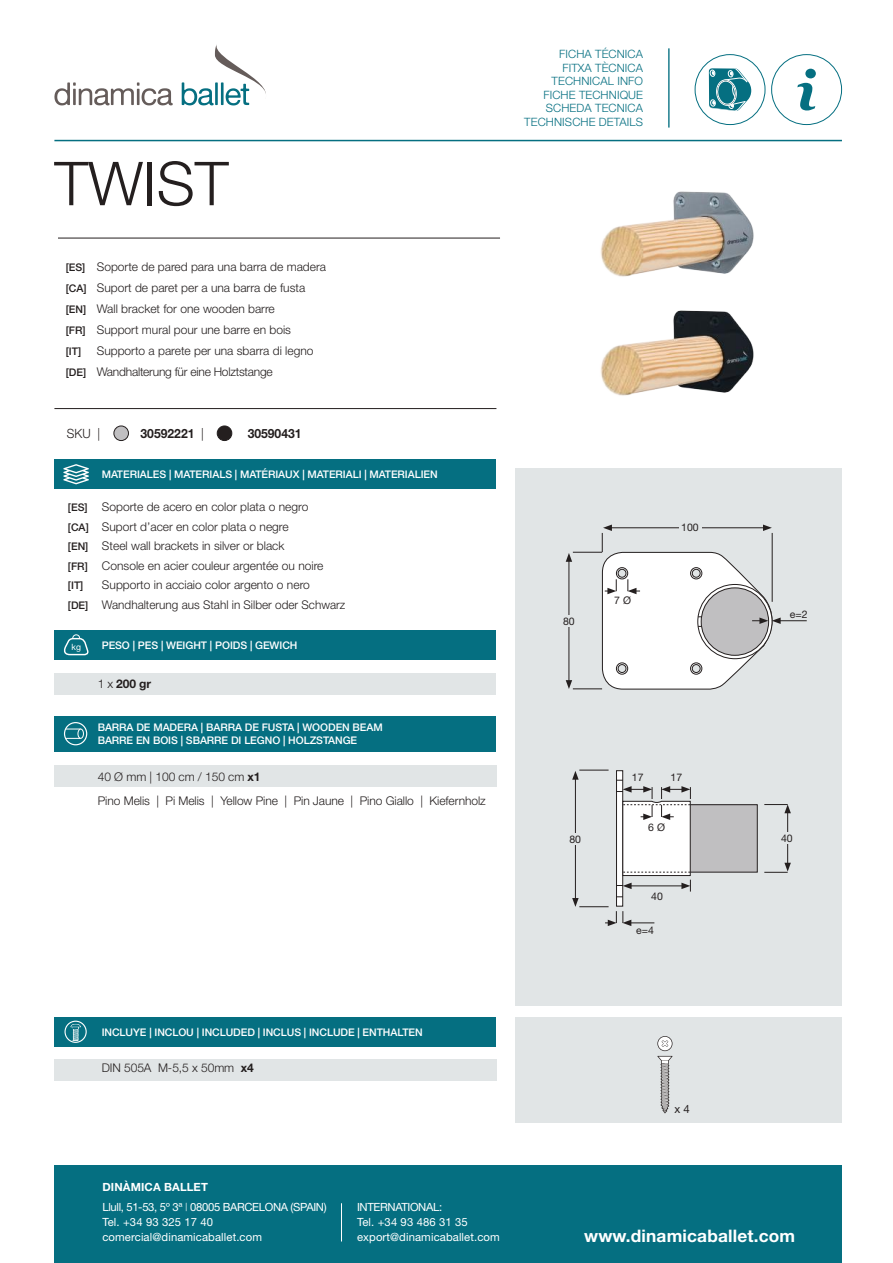
<style>
.page{position:relative;width:893px;height:1263px;background:#fff}
.page>*{position:absolute;margin:0;border:0;box-sizing:border-box;transform-origin:0 0}
.t1{font:300 60.6px "Helvetica Neue LT Std";color:#241f1f}
.t2{font:700 17.25px "Helvetica Neue LT Std";letter-spacing:.01em;color:#fff}
.t3{font:700 12.75px "Helvetica Neue LT Std";color:#241f1f;scale:.95 1}
.t4{font:300 12.75px "Helvetica Neue LT Std";color:#241f1f;scale:.95 1}
.t5{font:300 12px/19.5px "Helvetica Neue LT Std";color:#241f1f}
.t6{font:300 12px/21px "Helvetica Neue LT Std";letter-spacing:-.02em;color:#241f1f}
.t7{font:700 12px "Helvetica Neue LT Std";color:#241f1f}
.t8{font:300 11.55px/13.5px "Helvetica Neue LT Std";letter-spacing:.01em;color:#056f81;text-align:right}
.t9{font:11.4px "Helvetica Neue LT Std";color:#241f1f}
.t10{font:11.25px/15.1px "Helvetica Neue LT Std";letter-spacing:.01em;color:#fff}
.t11{font:11.25px/20.1px "Helvetica Neue LT Std";letter-spacing:-.03em;color:#fff}
.t12{font:500 10.5px/13.5px "Helvetica Neue LT Std";letter-spacing:-.005em;color:#fff}
.t13{font:10.5px "Helvetica Neue LT Std";letter-spacing:.01em;color:#241f1f}
.t14{font:500 10.5px "Helvetica Neue LT Std";color:#241f1f}
.t15{font:8.7px "Helvetica Neue LT Std";color:#fff}
.s1{font-weight:500;font-size:10.5px}
.s2{font-weight:300}
.s3{font-weight:700}
.s4{font-weight:300;font-stretch:condensed}
</style>
<div class="page">
<div style="left:515px;top:468px;width:327px;height:537px;background:#e1e5e6"></div>
<div style="left:54px;top:673px;width:442px;height:21px;background:#e1e5e6"></div>
<div style="left:515px;top:1017px;width:327px;height:106px;background:#e1e5e6"></div>
<div style="left:54px;top:766px;width:443px;height:21px;background:#e1e5e6"></div>
<div style="left:54px;top:1059px;width:443px;height:21px;background:#e1e5e6"></div>
<div style="left:54px;top:716px;width:442px;height:35px;background:#056f81"></div>
<svg style="left:54px;top:82px;width:119px;height:23px"></svg>
<svg style="left:182px;top:45px;width:84px;height:60px"></svg>
<hr style="left:58px;top:238px;width:442px;height:1px;background:#241f1f">
<hr style="left:54px;top:140px;width:788px;height:1px;background:#056f81">
<div style="left:54px;top:1165px;width:788px;height:98px;background:#056f81"></div>
<hr style="left:341px;top:1203px;width:1px;height:38px;background:#fff">
<hr style="left:54px;top:408px;width:442px;height:1px;background:#241f1f">
<hr style="left:668px;top:48px;width:2px;height:80px;background:#056f81">
<svg style="left:66px;top:729px;width:13px;height:10px"></svg>
<div style="left:77px;top:729px;width:7px;height:10px;border:1px solid #fff;border-radius:50%"></div>
<div style="left:64px;top:722px;width:23px;height:23px;border:1px solid #fff;border-radius:50%"></div>
<div style="left:771px;top:54px;width:71px;height:71px;border:1px solid #056f81;border-radius:50%"></div>
<svg style="left:797px;top:69px;width:19px;height:41px"></svg>
<div style="left:54px;top:460px;width:442px;height:29px;background:#056f81"></div>
<div style="left:54px;top:630px;width:442px;height:29px;background:#056f81"></div>
<div style="left:54px;top:1017px;width:442px;height:29px;background:#056f81"></div>
<svg style="left:63px;top:464px;width:26px;height:20px"></svg>
<svg style="left:63px;top:634px;width:26px;height:22px"></svg>
<svg style="left:71px;top:1024px;width:10px;height:17px"></svg>
<div style="left:64px;top:1021px;width:23px;height:22px;border:1px solid #fff;border-radius:50%"></div>
<div style="left:114px;top:426px;width:14px;height:15px;background:#c0bfc1;border-radius:50%"></div>
<div style="left:114px;top:426px;width:15px;height:15px;border:1px solid #241f1f;border-radius:50%"></div>
<div style="left:217px;top:426px;width:15px;height:15px;background:#241f1f;border-radius:50%"></div>
<div style="left:217px;top:426px;width:15px;height:15px;border:1px solid #241f1f;border-radius:50%"></div>
<svg style="left:657px;top:1036px;width:15px;height:77px"></svg>
<img style="left:600px;top:191px;width:154px;height:86px">
<img style="left:600px;top:310px;width:154px;height:86px">
<svg style="left:566px;top:524px;width:241px;height:166px"></svg>
<hr style="left:787px;top:811px;width:1px;height:54px;background:#241f1f">
<svg style="left:764px;top:863px;width:27px;height:10px"></svg>
<svg style="left:764px;top:804px;width:27px;height:9px"></svg>
<hr style="left:579px;top:770px;width:30px;height:1px;background:#241f1f">
<hr style="left:579px;top:906px;width:30px;height:1px;background:#241f1f">
<hr style="left:575px;top:777px;width:1px;height:123px;background:#241f1f">
<svg style="left:572px;top:898px;width:7px;height:9px"></svg>
<svg style="left:572px;top:771px;width:7px;height:9px"></svg>
<div style="left:567px;top:833px;width:17px;height:12px;background:#e1e5e6"></div>
<div style="left:779px;top:832px;width:17px;height:12px;background:#e1e5e6"></div>
<div style="left:616px;top:771px;width:7px;height:135px;background:#fff"></div>
<div style="left:616px;top:770px;width:7px;height:136px;border:1px solid #241f1f"></div>
<div style="left:667px;top:805px;width:90px;height:67px;background:#c0bfc1"></div>
<div style="left:667px;top:804px;width:91px;height:68px;border:1px solid #241f1f"></div>
<svg style="left:616px;top:780px;width:75px;height:117px"></svg>
<svg style="left:605px;top:911px;width:49px;height:15px"></svg>
<div style="left:695px;top:54px;width:70px;height:71px;border:1px solid #056f81;border-radius:50%"></div>
<svg style="left:709px;top:68px;width:42px;height:43px;background:#549ba8"></svg>
<h1 class="t1" style="left:54px;top:147px;width:176px">TWIST</h1>
<p class="t5" style="left:66px;top:256px;width:262px;line-height:21px"><span class="s1">[ES]</span> Soporte de pared para una barra de madera <span class="s1">[CA]</span> Suport de paret per a una barra de fusta <span class="s1">[EN]</span> Wall bracket for one wooden barre<br><span class="s1">[FR]</span> Support mural pour une barre en bois</p>
<p class="t14" style="left:66px;top:345px;width:17px">[IT]</p>
<p class="t6" style="left:66px;top:340px;width:249px;text-indent:31px">Supporto a parete per una sbarra di legno <span class="s1">[DE]</span> Wandhalterung für eine Holztstange</p>
<p class="t4" style="left:67px;top:425px;width:36px">SKU |</p>
<p class="t3" style="left:141px;top:425px;width:68px">30592221 <span class="s2">|</span></p>
<p class="t3" style="left:248px;top:425px;width:58px">30590431</p>
<p class="t12" style="left:102px;top:467px;width:337px">MATERIALES | MATERIALS | MATÉRIAUX | MATERIALI | MATERIALIEN</p>
<p class="t5" style="left:68px;top:497px;width:257px"><span class="s1">[ES]</span> Soporte de acero en color plata o negro <span class="s1">[CA]</span> Suport d’acer en color plata o negre<br><span class="s1">[EN]</span> Steel wall brackets in silver or black<br><span class="s1">[FR]</span> Console en acier couleur argentée ou noire</p>
<p class="t14" style="left:68px;top:579px;width:17px">[IT]</p>
<p class="t5" style="left:68px;top:575px;width:279px;text-align:center">Supporto in acciaio color argento o nero<br><span class="s1">[DE]</span> Wandhalterung aus Stahl in Silber oder Schwarz</p>
<p class="t15" style="left:71px;top:641px;width:11px">kg</p>
<p class="t12" style="left:102px;top:638px;width:197px">PESO | PES | WEIGHT | POIDS | GEWICH</p>
<p class="t7" style="left:98px;top:676px;width:55px"><span class="s2">1 x</span> 200 gr</p>
<p class="t12" style="left:98px;top:720px;width:287px">BARRA DE MADERA | BARRA DE FUSTA | WOODEN BEAM<br>BARRE EN BOIS | SBARRE DI LEGNO | HOLZSTANGE</p>
<p class="t5" style="left:98px;top:764px;width:389px;line-height:24.8px">40 Ø mm | 100 cm / 150 cm <span class="s3">x1<br></span>Pino Melis | Pi Melis | Yellow Pine | Pin Jaune | Pino Giallo | Kiefernholz</p>
<p class="t8" style="left:524px;top:47px;width:120px">FICHA TÉCNICA<br>FITXA TÈCNICA<br>TECHNICAL INFO<br>FICHE TECHNIQUE<br>SCHEDA TECNICA<br>TECHNISCHE DETAILS</p>
<p class="t13" style="left:563px;top:615px;width:13px">80</p>
<p class="t13" style="left:614px;top:594px;width:18px">7 Ø</p>
<p class="t13" style="left:681px;top:521px;width:19px">100</p>
<p class="t13" style="left:632px;top:771px;width:13px">17</p>
<p class="t13" style="left:670px;top:771px;width:13px">17</p>
<p class="t13" style="left:648px;top:821px;width:18px">6 Ø</p>
<p class="t13" style="left:790px;top:608px;width:19px">e=2</p>
<p class="t13" style="left:569px;top:832px;width:13px">80</p>
<p class="t13" style="left:781px;top:832px;width:13px">40</p>
<p class="t13" style="left:651px;top:890px;width:13px">40</p>
<p class="t13" style="left:636px;top:924px;width:19px">e=4</p>
<p class="t12" style="left:102px;top:1025px;width:322px">INCLUYE | INCLOU | INCLUDED | INCLUS | INCLUDE | ENTHALTEN</p>
<p class="t5" style="left:102px;top:1058px;width:154px">DIN 505A M-5,5 x 50mm <span class="s3">x4</span></p>
<p class="t11" style="left:102px;top:1177px;width:226px"><span class="s3">DINÀMICA BALLET<br></span>Llull, 51-53, 5º 3ª <span class="s4">|</span> 08005 BARCELONA (SPAIN)</p>
<p class="t10" style="left:102px;top:1214px;width:161px">Tel. +34 93 325 17 40 comercial@dinamicaballet.com</p>
<p class="t10" style="left:357px;top:1199px;width:144px">INTERNATIONAL:<br>Tel. +34 93 486 31 35 export@dinamicaballet.com</p>
<p class="t9" style="left:674px;top:1102px;width:17px">x 4</p>
<h2 class="t2" style="left:584px;top:1225px;width:213px">www.dinamicaballet.com</h2>
</div>
